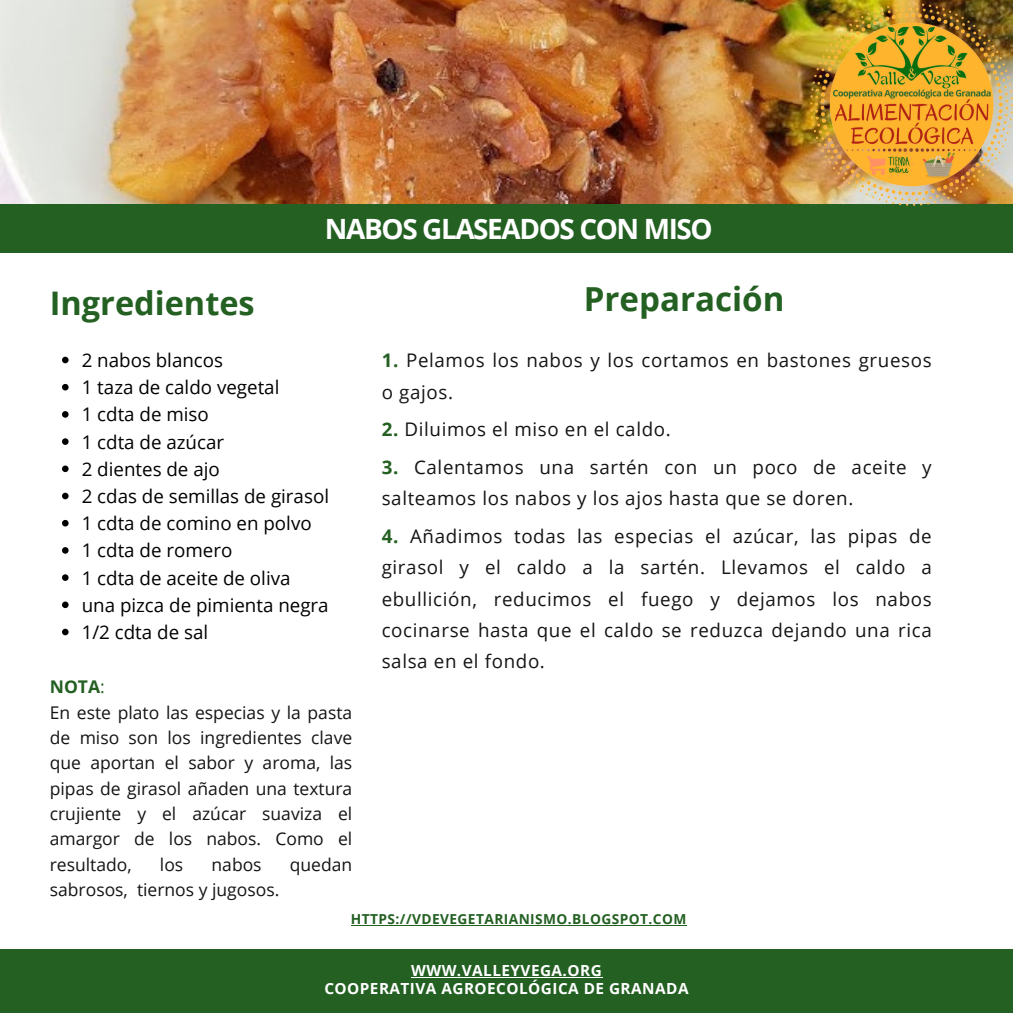
<style>
.page{position:relative;width:1013px;height:1013px;background:#fff}
.page>*{position:absolute;margin:0;border:0;box-sizing:border-box;transform-origin:0 0}
.t1{font:700 33.12px "Open Sans";color:#236022}
.t2{font:700 32.5px "Open Sans";color:#236022}
.t3{font:700 27.88px "Open Sans";letter-spacing:-.05em;color:#fff}
.t4{font:18.75px/31.2px "Open Sans";letter-spacing:.035em;color:#141414}
.t5{font:18.75px "Open Sans";color:#000}
.t6{font:17.5px/25.2px "Open Sans";color:#141414}
.t7{font:700 15.38px/17.8px "Open Sans";letter-spacing:.03em;color:#fff;text-align:center}
.t8{font:700 13.75px "Open Sans";letter-spacing:.03em;color:#236022}
.s1{font-weight:700;color:#236022}
.s2{color:#236022}
</style>
<div class="page">
<img style="left:0;top:0;width:1012px;height:205px">
<div style="left:0;top:205px;width:1012px;height:48px;background:#236022"></div>
<img style="left:810px;top:4px;width:202px;height:201px">
<div style="left:0;top:949px;width:1012px;height:63px;background:#236022"></div>
<svg style="left:62px;top:357px;width:7px;height:6px"></svg>
<svg style="left:62px;top:384px;width:7px;height:6px"></svg>
<svg style="left:62px;top:411px;width:7px;height:6px"></svg>
<svg style="left:62px;top:438px;width:7px;height:7px"></svg>
<svg style="left:62px;top:465px;width:7px;height:7px"></svg>
<svg style="left:62px;top:492px;width:7px;height:7px"></svg>
<svg style="left:62px;top:520px;width:7px;height:6px"></svg>
<svg style="left:62px;top:547px;width:7px;height:6px"></svg>
<svg style="left:62px;top:574px;width:7px;height:7px"></svg>
<svg style="left:62px;top:601px;width:7px;height:7px"></svg>
<svg style="left:62px;top:628px;width:7px;height:7px"></svg>
<hr style="left:411px;top:977px;width:191px;height:1px;background:#fff">
<hr style="left:351px;top:924px;width:336px;height:1px;background:#236022">
<p class="t3" style="left:325px;top:209px;width:389px">NABOS GLASEADOS CON MISO</p>
<h2 class="t2" style="left:50px;top:280px;width:206px">Ingredientes</h2>
<p class="t1" style="left:584px;top:275px;width:202px">Preparación</p>
<h1 class="t5" style="left:82px;top:347px;width:143px">2 nabos blancos</h1>
<h1 class="t5" style="left:82px;top:374px;width:199px">1 taza de caldo vegetal</h1>
<p class="t5" style="left:82px;top:401px;width:129px">1 cdta de miso</p>
<p class="t5" style="left:82px;top:428px;width:144px">1 cdta de azúcar</p>
<p class="t5" style="left:82px;top:456px;width:140px">2 dientes de ajo</p>
<p class="t5" style="left:82px;top:483px;width:249px">2 cdas de semillas de girasol</p>
<p class="t5" style="left:82px;top:510px;width:231px">1 cdta de comino en polvo</p>
<p class="t5" style="left:82px;top:537px;width:152px">1 cdta de romero</p>
<p class="t5" style="left:82px;top:564px;width:210px">1 cdta de aceite de oliva</p>
<p class="t5" style="left:82px;top:592px;width:248px">una pizca de pimienta negra</p>
<p class="t5" style="left:82px;top:619px;width:128px">1/2 cdta de sal</p>
<p class="t4" style="left:382px;top:344px;width:551px"><span class="s1">1.</span> Pelamos los nabos y los cortamos en bastones gruesos o gajos.</p>
<p class="t4" style="left:382px;top:413px;width:291px"><span class="s1">2.</span> Diluimos el miso en el caldo.</p>
<p class="t4" style="left:382px;top:451px;width:551px"><span class="s1">3.</span> Calentamos una sartén con un poco de aceite y salteamos los nabos y los ajos hasta que se doren.</p>
<p class="t4" style="left:382px;top:520px;width:551px;text-align:justify"><span class="s1">4.</span> Añadimos todas las especias el azúcar, las pipas de girasol y el caldo a la sartén. Llevamos el caldo a ebullición, reducimos el fuego y dejamos los nabos cocinarse hasta que el caldo se reduzca dejando una rica salsa en el fondo.</p>
<p class="t6" style="left:50px;top:674px;width:304px"><span class="s1">NOTA</span><span class="s2">:<br></span>En este plato las especias y la pasta de miso son los ingredientes clave que aportan el sabor y aroma, las pipas de girasol añaden una textura crujiente y el azúcar suaviza el amargor de los nabos. Como el resultado,</p>
<p class="t6" style="left:160px;top:851px;width:25px">los</p>
<p class="t6" style="left:211px;top:851px;width:52px">nabos</p>
<p class="t6" style="left:290px;top:851px;width:64px">quedan</p>
<p class="t6" style="left:50px;top:876px;width:231px">sabrosos, tiernos y jugosos.</p>
<p class="t8" style="left:351px;top:909px;width:337px">HTTPS://VDEVEGETARIANISMO.BLOGSPOT.COM</p>
<h4 class="t7" style="left:324px;top:961px;width:366px">WWW.VALLEYVEGA.ORG<br>COOPERATIVA AGROECOLÓGICA DE GRANADA</h4>
</div>
